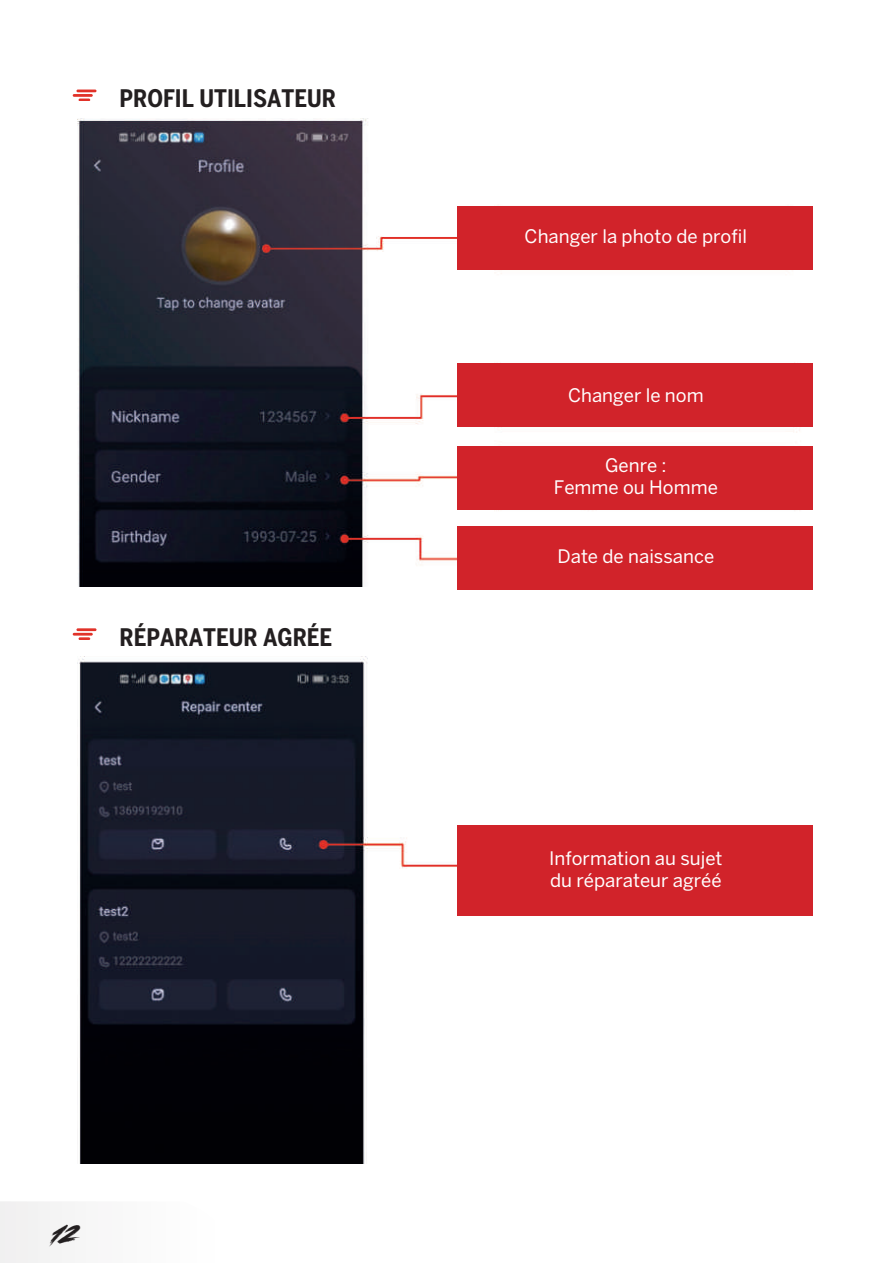
<style>
.page{position:relative;width:893px;height:1263px;background:#fff}
.page>*{position:absolute;margin:0;border:0;box-sizing:border-box;transform-origin:0 0}
.t1{font:700 condensed 24px "Benton Sans";color:#231f20}
.t2{font:italic 24px "Road Rage";color:#231f20}
.t3{font:18.6px/22.2px "Benton Sans";color:#fff}
</style>
<div class="page">
<div style="left:0;top:1202px;width:62px;height:61px;background:#f2f2f2"></div>
<img style="left:78px;top:118px;width:735px;height:468px">
<img style="left:78px;top:658px;width:379px;height:506px">
<div style="left:457px;top:207px;width:356px;height:63px;background:#d1232a"></div>
<div style="left:457px;top:825px;width:356px;height:91px;background:#d1232a"></div>
<div style="left:457px;top:363px;width:356px;height:64px;background:#d1232a"></div>
<div style="left:457px;top:446px;width:356px;height:63px;background:#d1232a"></div>
<div style="left:457px;top:527px;width:356px;height:63px;background:#d1232a"></div>
<hr style="left:76px;top:90px;width:21px;height:2px;background:#e13229">
<hr style="left:73px;top:94px;width:20px;height:3px;background:#e13229">
<svg style="left:79px;top:99px;width:11px;height:2px"></svg>
<hr style="left:76px;top:628px;width:21px;height:3px;background:#e13229">
<hr style="left:73px;top:633px;width:20px;height:3px;background:#e13229">
<svg style="left:79px;top:637px;width:11px;height:2px"></svg>
<p class="t1" style="left:119px;top:84px;width:218px">PROFIL UTILISATEUR</p>
<p class="t1" style="left:119px;top:623px;width:214px">RÉPARATEUR AGRÉE</p>
<p class="t2" style="left:49px;top:1216px;width:44px">12</p>
<p class="t3" style="left:525px;top:225px;width:224px">Changer la photo de profil</p>
<p class="t3" style="left:568px;top:384px;width:137px">Changer le nom</p>
<p class="t3" style="left:554px;top:454px;width:166px;text-align:center">Genre :<br>Femme ou Homme</p>
<p class="t3" style="left:557px;top:545px;width:158px">Date de naissance</p>
<p class="t3" style="left:549px;top:846px;width:175px">Information au sujet du réparateur agréé</p>
</div>
